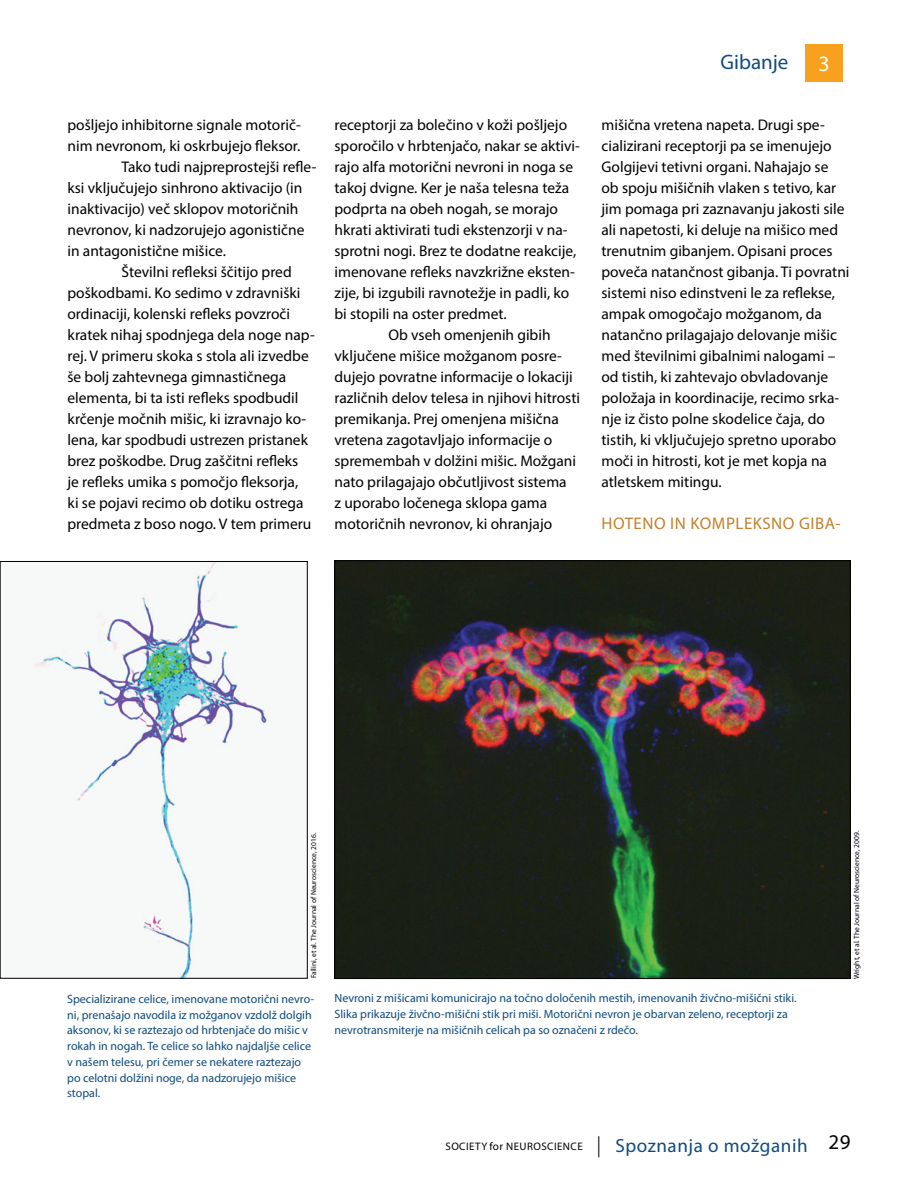
<style>
.page{position:relative;width:918px;height:1188px;background:#fff}
.page>*{position:absolute;margin:0;border:0;box-sizing:border-box;transform-origin:0 0}
.t1{font:22.05px "Myriad Pro";color:#fff}
.t2{font:21px "Myriad Pro";color:#0f4b7e}
.t3{font:21px "Myriad Pro";color:#000}
.t4{font:16.8px "Myriad Pro";letter-spacing:.03em;color:#c4802b}
.t5{font:15.45px/21px "Myriad Pro";color:#000}
.t6{font:12px/15.8px "Myriad Pro";color:#0f4b7e}
.t7{font:10.95px "Myriad Pro";letter-spacing:.045em;color:#000}
.t8{font:7.5px "Myriad Pro";color:#000}
.s1{font-size:11.1px}
.s2{font-size:21px}
.s3{font-size:19.05px;color:#0f4b7e}
</style>
<div class="page">
<div style="left:805px;top:44px;width:37px;height:37px;background:#f7a11f"></div>
<img style="left:337px;top:563px;width:512px;height:414px">
<img style="left:33px;top:563px;width:237px;height:413px">
<div style="left:0;top:561px;width:308px;height:417px;border:1px solid #000"></div>
<p class="t5" style="left:68px;top:115px;width:235px">pošljejo inhibitorne signale motori!-</p>
<p class="t5" style="left:68px;top:136px;width:234px">nim nevronom, ki oskrbujejo fleksor.</p>
<p class="t5" style="left:121px;top:157px;width:197px">Tako tudi najpreprostejši refle-</p>
<p class="t5" style="left:68px;top:178px;width:237px">ksi vklju!ujejo sinhrono aktivacijo (in</p>
<p class="t5" style="left:68px;top:199px;width:232px">inaktivacijo) ve! sklopov motori!nih</p>
<p class="t5" style="left:68px;top:220px;width:238px">nevronov, ki nadzorujejo agonisti!ne</p>
<p class="t5" style="left:68px;top:241px;width:160px">in antagonisti!ne mišice.</p>
<p class="t5" style="left:121px;top:261px;width:172px">(tevilni refleksi š!itijo pred</p>
<p class="t5" style="left:68px;top:283px;width:235px">poškodbami. Ko sedimo v zdravniški</p>
<p class="t5" style="left:68px;top:304px;width:224px">ordinaciji, kolenski refleks povzro!i</p>
<p class="t5" style="left:68px;top:325px;width:249px">kratek nihaj spodnjega dela noge nap-</p>
<p class="t5" style="left:68px;top:346px;width:243px">rej. V primeru skoka s stola ali izvedbe</p>
<p class="t5" style="left:68px;top:366px;width:220px">še bolj zahtevnega gimnasti!nega</p>
<p class="t5" style="left:68px;top:388px;width:233px">elementa, bi ta isti refleks spodbudil</p>
<p class="t5" style="left:68px;top:409px;width:240px">kr!enje mo!nih mišic, ki izravnajo ko-</p>
<p class="t5" style="left:68px;top:430px;width:242px">lena, kar spodbudi ustrezen pristanek</p>
<p class="t5" style="left:68px;top:451px;width:232px">brez poškodbe. Drug zaš!itni refleks</p>
<p class="t5" style="left:68px;top:472px;width:232px">je refleks umika s pomo!jo fleksorja,</p>
<p class="t5" style="left:68px;top:493px;width:238px">ki se pojavi recimo ob dotiku ostrega</p>
<p class="t5" style="left:68px;top:514px;width:245px">predmeta z boso nogo. V tem primeru</p>
<p class="t5" style="left:335px;top:115px;width:234px">receptorji za bole!ino v koži pošljejo</p>
<p class="t5" style="left:335px;top:136px;width:247px">sporo!ilo v hrbtenja!o, nakar se aktivi-</p>
<p class="t5" style="left:335px;top:157px;width:240px">rajo alfa motori!ni nevroni in noga se</p>
<p class="t5" style="left:335px;top:178px;width:236px">takoj dvigne. Ker je naša telesna teža</p>
<p class="t5" style="left:335px;top:199px;width:225px">podprta na obeh nogah, se morajo</p>
<p class="t5" style="left:335px;top:220px;width:235px">hkrati aktivirati tudi ekstenzorji v na-</p>
<p class="t5" style="left:335px;top:241px;width:243px">sprotni nogi. Brez te dodatne reakcije,</p>
<p class="t5" style="left:335px;top:262px;width:242px">imenovane refleks navzkrižne eksten-</p>
<p class="t5" style="left:335px;top:283px;width:236px">zije, bi izgubili ravnotežje in padli, ko</p>
<p class="t5" style="left:335px;top:304px;width:174px">bi stopili na oster predmet.</p>
<p class="t5" style="left:388px;top:325px;width:164px">Ob vseh omenjenih gibih</p>
<p class="t5" style="left:335px;top:346px;width:229px">vklju!ene mišice možganom posre-</p>
<p class="t5" style="left:335px;top:367px;width:240px">dujejo povratne informacije o lokaciji</p>
<p class="t5" style="left:335px;top:388px;width:247px">razli!nih delov telesa in njihovi hitrosti</p>
<p class="t5" style="left:335px;top:409px;width:226px">premikanja. Prej omenjena miši!na</p>
<p class="t5" style="left:335px;top:430px;width:219px">vretena zagotavljajo informacije o</p>
<p class="t5" style="left:335px;top:451px;width:243px">spremembah v dolžini mišic. Možgani</p>
<p class="t5" style="left:335px;top:472px;width:234px">nato prilagajajo ob!utljivost sistema</p>
<p class="t5" style="left:335px;top:493px;width:214px">z uporabo lo!enega sklopa gama</p>
<p class="t5" style="left:335px;top:514px;width:219px">motori!nih nevronov, ki ohranjajo</p>
<h2 class="t2" style="left:721px;top:53px;width:69px">Gibanje</h2>
<h1 class="t1" style="left:818px;top:54px;width:13px">3</h1>
<p class="t5" style="left:601px;top:115px;width:250px">miši!na vretena napeta. Drugi spe&shy;cializirani receptorji pa se imenujejo Golgijevi tetivni organi. Nahajajo se<br>ob spoju miši!nih vlaken s tetivo, kar jim pomaga pri zaznavanju jakosti sile ali napetosti, ki deluje na mišico med trenutnim gibanjem. Opisani proces pove!a natan!nost gibanja. Ti povratni sistemi niso edinstveni le za reflekse, ampak omogo!ajo možganom, da natan!no prilagajajo delovanje mišic med številnimi gibalnimi nalogami – od tistih, ki zahtevajo obvladovanje položaja in koordinacije, recimo srka&shy;nje iz !isto polne skodelice !aja, do tistih, ki vklju!ujejo spretno uporabo mo!i in hitrosti, kot je met kopja na atletskem mitingu.</p>
<p class="t4" style="left:602px;top:516px;width:241px">HOTENO IN KOMPLEKSNO GIBA-</p>
<p class="t8" style="left:311px;top:978px;width:147px;rotate:-90deg">Fallini, et al. The Journal of Neuroscience, 2016.</p>
<p class="t6" style="left:67px;top:992px;width:248px">Specializirane celice, imenovane motori!ni nevro&shy;ni, prenašajo navodila iz možganov vzdolž dolgih aksonov, ki se raztezajo od hrbtenja!e do mišic v rokah in nogah. Te celice so lahko najdaljše celice v našem telesu, pri !emer se nekatere raztezajo po celotni dolžini noge, da nadzorujejo mišice stopal.</p>
<p class="t6" style="left:334px;top:991px;width:464px">Nevroni z mišicami komunicirajo na to!no dolo!enih mestih, imenovanih živ!no-miši!ni stiki.<br>Slika prikazuje živ!no-miši!ni stik pri miši. Motori!ni nevron je obarvan zeleno, receptorji za nevrotransmiterje na miši!nih celicah pa so ozna!eni z rde!o.</p>
<p class="t7" style="left:446px;top:1140px;width:364px">SOCIETY <span class="s1">for</span> NEUROSCIENCE <span class="s2">|</span> <span class="s3">Spoznanja o možganih</span></p>
<p class="t8" style="left:854px;top:979px;width:150px;rotate:-90deg">Wright, et al. The Journal of Neuroscience, 2009.</p>
<h2 class="t3" style="left:828px;top:1134px;width:24px">29</h2>
</div>
